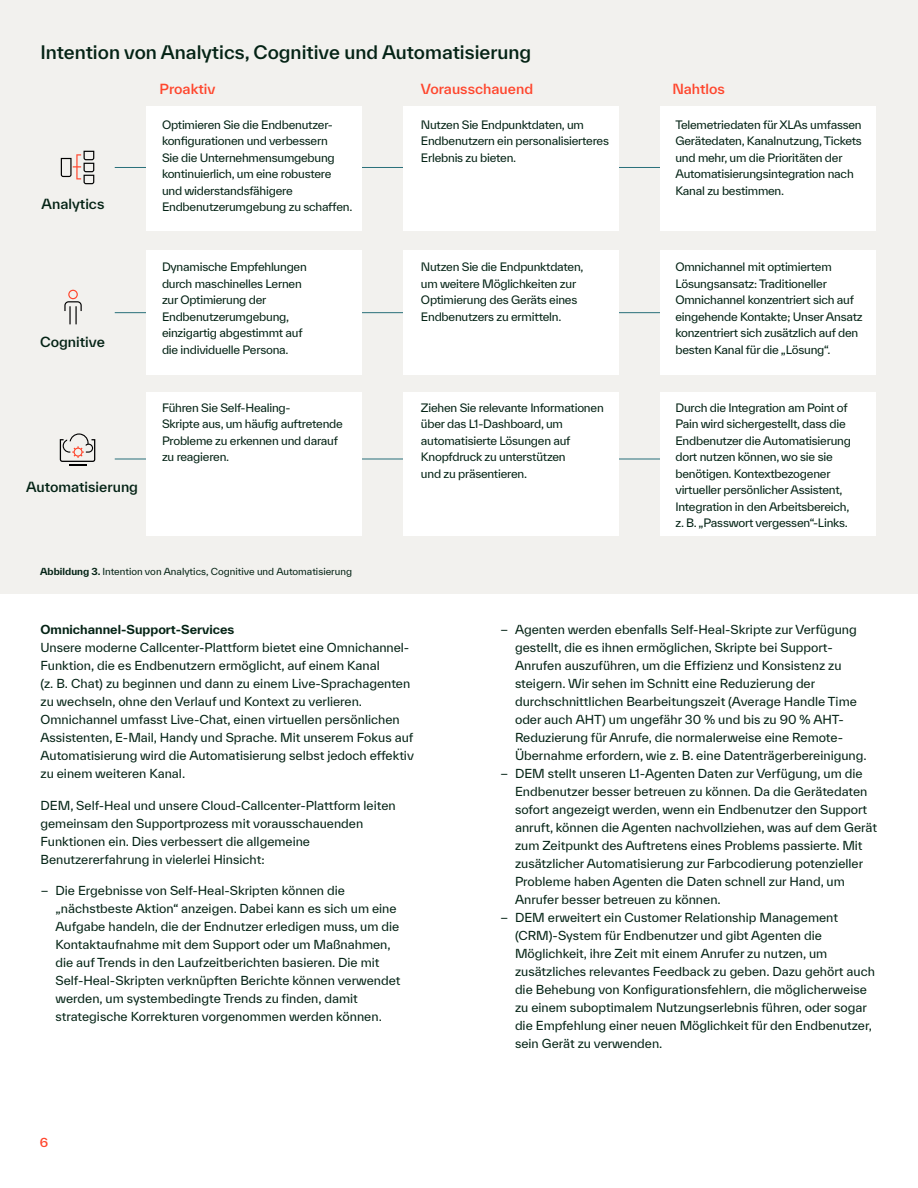
<style>
.page{position:relative;width:918px;height:1188px;background:#fff}
.page>*{position:absolute;margin:0;border:0;box-sizing:border-box;transform-origin:0 0}
.t1{font:500 18px "TWK Everett";color:#042315}
.t2{font:500 13.5px "TWK Everett";color:#042315}
.t3{font:500 13.5px "TWK Everett";color:#ff462d}
.t4{font:12px/18px "TWK Everett";color:#042315}
.t5{font:700 12px "TWK Everett";color:#042315}
.t6{font:500 12px "TWK Everett";color:#ff462d}
.t7{font:11.25px/16.5px "TWK Everett";letter-spacing:-.02em;color:#042315}
.t8{font:9.3px "TWK Everett";color:#042315}
.s1{font-weight:700}
.s2{font-family:"IBM Plex Sans"}
</style>
<div class="page">
<div style="left:0;top:0;width:918px;height:594px;background:#f2f1ee"></div>
<hr style="left:115px;top:167px;width:670px;height:1px;background:#29707a">
<hr style="left:115px;top:312px;width:670px;height:1px;background:#29707a">
<hr style="left:115px;top:459px;width:670px;height:1px;background:#29707a">
<div style="left:147px;top:106px;width:215px;height:125px;background:#fff"></div>
<div style="left:403px;top:106px;width:216px;height:125px;background:#fff"></div>
<div style="left:660px;top:106px;width:216px;height:125px;background:#fff"></div>
<div style="left:147px;top:250px;width:215px;height:125px;background:#fff"></div>
<div style="left:403px;top:250px;width:216px;height:125px;background:#fff"></div>
<div style="left:660px;top:250px;width:216px;height:125px;background:#fff"></div>
<div style="left:147px;top:392px;width:215px;height:143px;background:#fff"></div>
<div style="left:403px;top:392px;width:216px;height:143px;background:#fff"></div>
<div style="left:660px;top:392px;width:216px;height:143px;background:#fff"></div>
<svg style="left:60px;top:433px;width:35px;height:33px"></svg>
<svg style="left:61px;top:151px;width:33px;height:33px"></svg>
<svg style="left:64px;top:290px;width:18px;height:34px"></svg>
<h1 class="t1" style="left:40px;top:39px;width:492px">Intention von Analytics, Cognitive und Automatisierung</h1>
<p class="t2" style="left:42px;top:195px;width:64px">Analytics</p>
<p class="t2" style="left:40px;top:332px;width:66px">Cognitive</p>
<p class="t2" style="left:26px;top:478px;width:113px">Automatisierung</p>
<p class="t3" style="left:160px;top:80px;width:57px">Proaktiv</p>
<p class="t3" style="left:421px;top:80px;width:114px">Vorausschauend</p>
<p class="t3" style="left:672px;top:80px;width:54px">Nahtlos</p>
<p class="t7" style="left:162px;top:116px;width:192px">Optimieren Sie die Endbenutzer&shy;konfigurationen und verbessern<br>Sie die Unternehmensumgebung kontinuierlich, um eine robustere und widerstandsfähigere<br>Endbenutzerumgebung zu schaffen.</p>
<p class="t7" style="left:421px;top:116px;width:190px">Nutzen Sie Endpunktdaten, um<br>Endbenutzern ein personalisierteres<br>Erlebnis zu bieten.</p>
<p class="t7" style="left:675px;top:116px;width:188px">Telemetriedaten für XLAs umfassen<br>Gerätedaten, Kanalnutzung, Tickets und mehr, um die Prioritäten der<br>Automatisierungsintegration nach<br>Kanal zu bestimmen.</p>
<p class="t7" style="left:162px;top:258px;width:146px">Dynamische Empfehlungen durch maschinelles Lernen zur Optimierung der<br>Endbenutzerumgebung, einzigartig abgestimmt auf die individuelle Persona.</p>
<p class="t7" style="left:421px;top:259px;width:164px">Nutzen Sie die Endpunktdaten, um weitere Möglichkeiten zur<br>Optimierung des Geräts eines<br>Endbenutzers zu ermitteln.</p>
<p class="t7" style="left:675px;top:259px;width:189px">Omnichannel mit optimiertem Lösungsansatz: Traditioneller Omnichannel konzentriert sich auf eingehende Kontakte; Unser Ansatz konzentriert sich zusätzlich auf den besten Kanal für die „Lösung“.</p>
<p class="t7" style="left:162px;top:399px;width:182px">Führen Sie Self-Healing-<br>Skripte aus, um häufig auftretende<br>Probleme zu erkennen und darauf zu reagieren.</p>
<p class="t7" style="left:421px;top:399px;width:184px">Ziehen Sie relevante Informationen über das L1-Dashboard, um automatisierte Lösungen auf<br>Knopfdruck zu unterstützen<br>und zu präsentieren.</p>
<p class="t7" style="left:675px;top:399px;width:177px">Durch die Integration am Point of Pain wird sichergestellt, dass die Endbenutzer die Automatisierung dort nutzen können, wo sie sie benötigen. Kontextbezogener virtueller persönlicher Assistent, Integration in den Arbeitsbereich, z. B. „Passwort vergessen“-Links.</p>
<p class="t8" style="left:40px;top:565px;width:313px"><span class="s1">Abbildung 3.</span> Intention von Analytics, Cognitive und Automatisierung</p>
<p class="t5" style="left:40px;top:621px;width:195px">Omnichannel-Support-Services</p>
<p class="t4" style="left:40px;top:638px;width:375px">Unsere moderne Callcenter-Plattform bietet eine Omnichannel-Funktion, die es Endbenutzern ermöglicht, auf einem Kanal<br>(z. B. Chat) zu beginnen und dann zu einem Live-Sprachagenten zu wechseln, ohne den Verlauf und Kontext zu verlieren.<br>Omnichannel umfasst Live-Chat, einen virtuellen persönlichen Assistenten, E-Mail, Handy und Sprache. Mit unserem Fokus auf Automatisierung wird die Automatisierung selbst jedoch effektiv zu einem weiteren Kanal.</p>
<p class="t4" style="left:40px;top:796px;width:357px">DEM, Self-Heal und unsere Cloud-Callcenter-Plattform leiten gemeinsam den Supportprozess mit vorausschauenden Funktionen ein. Dies verbessert die allgemeine Benutzererfahrung in vielerlei Hinsicht:</p>
<p class="t4" style="left:55px;top:881px;width:347px;text-indent:-14px"><span class="s2">–</span> Die Ergebnisse von Self-Heal-Skripten können die „nächstbeste Aktion“ anzeigen. Dabei kann es sich um eine Aufgabe handeln, die der Endnutzer erledigen muss, um die Kontaktaufnahme mit dem Support oder um Maßnahmen, die auf Trends in den Laufzeitberichten basieren. Die mit Self-Heal-Skripten verknüpften Berichte können verwendet werden, um systembedingte Trends zu finden, damit strategische Korrekturen vorgenommen werden können.</p>
<p class="t6" style="left:40px;top:1134px;width:10px">6</p>
<p class="t4" style="left:515px;top:620px;width:353px;text-indent:-14px"><span class="s2">–</span> Agenten werden ebenfalls Self-Heal-Skripte zur Verfügung gestellt, die es ihnen ermöglichen, Skripte bei Support-Anrufen auszuführen, um die Effizienz und Konsistenz zu steigern. Wir sehen im Schnitt eine Reduzierung der durchschnittlichen Bearbeitungszeit (Average Handle Time oder auch AHT) um ungefähr 30 % und bis zu 90 % AHT-Reduzierung für Anrufe, die normalerweise eine Remote-Übernahme erfordern, wie z. B. eine Datenträgerbereinigung.</p>
<p class="t4" style="left:515px;top:764px;width:364px;text-indent:-14px"><span class="s2">–</span> DEM stellt unseren L1-Agenten Daten zur Verfügung, um die Endbenutzer besser betreuen zu können. Da die Gerätedaten sofort angezeigt werden, wenn ein Endbenutzer den Support anruft, können die Agenten nachvollziehen, was auf dem Gerät zum Zeitpunkt des Auftretens eines Problems passierte. Mit zusätzlicher Automatisierung zur Farbcodierung potenzieller Probleme haben Agenten die Daten schnell zur Hand, um Anrufer besser betreuen zu können.</p>
<p class="t4" style="left:515px;top:908px;width:361px;text-indent:-14px"><span class="s2">–</span> DEM erweitert ein Customer Relationship Management (CRM)-System für Endbenutzer und gibt Agenten die Möglichkeit, ihre Zeit mit einem Anrufer zu nutzen, um zusätzliches relevantes Feedback zu geben. Dazu gehört auch die Behebung von Konfigurationsfehlern, die möglicherweise zu einem suboptimalem Nutzungserlebnis führen, oder sogar die Empfehlung einer neuen Möglichkeit für den Endbenutzer, sein Gerät zu verwenden.</p>
</div>
